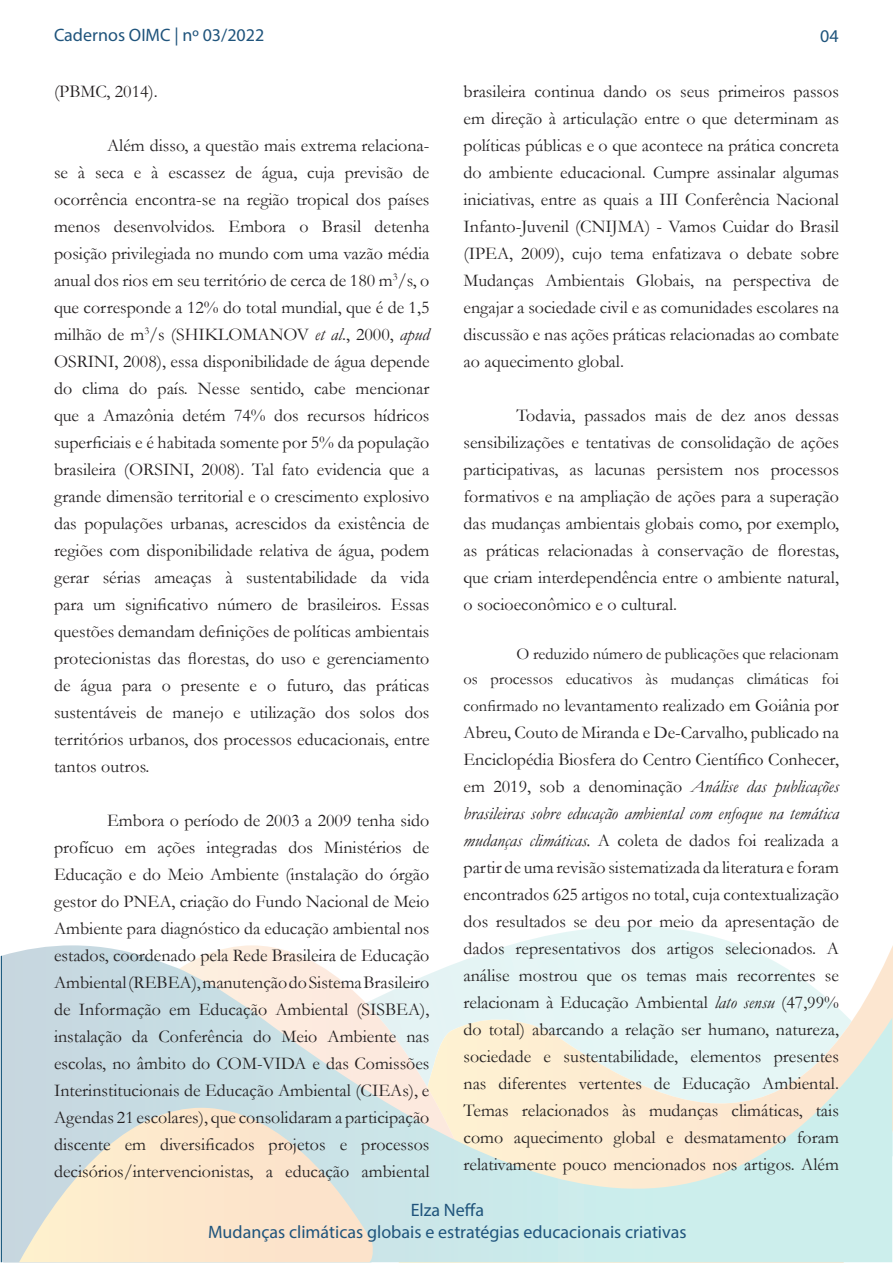
<style>
.page{position:relative;width:893px;height:1263px;background:#fff}
.page>*{position:absolute;margin:0;border:0;box-sizing:border-box;transform-origin:0 0}
.Normal__Web{font:18px/27px "Garamond";color:#231f20;text-align:justify}
.t1{font:18px/21.6px "Myriad Pro";color:#1f547c;text-align:center}
.t2{font:16.5px/24.8px "Garamond";color:#231f20;text-align:right}
.s1{font-style:italic}
.s2{font-size:16.5px}
</style>
<div class="page">
<svg style="left:2px;top:926px;width:890px;height:336px;background:#e3eae4"></svg>
<p class="t1" style="left:54px;top:24px;width:212px">Cadernos OIMC | nº 03/2022</p>
<p class="t1" style="left:820px;top:25px;width:20px">04</p>
<p class="Normal__Web" style="left:54px;top:77px;width:105px">(PBMC, 2014).</p>
<p class="Normal__Web" style="left:54px;top:131px;width:377px;text-indent:53px">Além disso, a questão mais extrema relaciona&shy;se à seca e à escassez de água, cuja previsão de ocorrência encontra-se na região tropical dos países menos desenvolvidos. Embora o Brasil detenha posição privilegiada no mundo com uma vazão média anual dos rios em seu território de cerca de 180 m<sup>3</sup>/s, o que corresponde a 12% do total mundial, que é de 1,5 milhão de m<sup>3</sup>/s (SHIKLOMANOV <span class="s1">et al</span>., 2000, <span class="s1">apud </span>OSRINI, 2008), essa disponibilidade de água depende do clima do país. Nesse sentido, cabe mencionar que a Amazônia detém 74% dos recursos hídricos superficiais e é habitada somente por 5% da população brasileira (ORSINI, 2008). Tal fato evidencia que a grande dimensão territorial e o crescimento explosivo das populações urbanas, acrescidos da existência de regiões com disponibilidade relativa de água, podem gerar sérias ameaças à sustentabilidade da vida para um significativo número de brasileiros. Essas questões demandam definições de políticas ambientais protecionistas das florestas, do uso e gerenciamento de água para o presente e o futuro, das práticas sustentáveis de manejo e utilização dos solos dos territórios urbanos, dos processos educacionais, entre tantos outros.</p>
<p class="Normal__Web" style="left:54px;top:806px;width:377px;text-indent:53px">Embora o período de 2003 a 2009 tenha sido profícuo em ações integradas dos Ministérios de Educação e do Meio Ambiente (instalação do órgão gestor do PNEA, criação do Fundo Nacional de Meio Ambiente para diagnóstico da educação ambiental nos estados, coordenado pela Rede Brasileira de Educação Ambiental (REBEA), manutenção do Sistema Brasileiro de Informação em Educação Ambiental (SISBEA), instalação da Conferência do Meio Ambiente nas escolas, no âmbito do COM-VIDA e das Comissões Interinstitucionais de Educação Ambiental (CIEAs), e Agendas 21 escolares), que consolidaram a participação discente em diversificados projetos e processos decisórios/intervencionistas, a educação ambiental</p>
<p class="Normal__Web" style="left:463px;top:77px;width:377px">brasileira continua dando os seus primeiros passos em direção à articulação entre o que determinam as políticas públicas e o que acontece na prática concreta do ambiente educacional. Cumpre assinalar algumas iniciativas, entre as quais a III Conferência Nacional Infanto-Juvenil (CNIJMA) - Vamos Cuidar do Brasil (IPEA, 2009), cujo tema enfatizava o debate sobre Mudanças Ambientais Globais, na perspectiva de engajar a sociedade civil e as comunidades escolares na discussão e nas ações práticas relacionadas ao combate ao aquecimento global.</p>
<p class="Normal__Web" style="left:463px;top:401px;width:377px;text-indent:53px">Todavia, passados mais de dez anos dessas sensibilizações e tentativas de consolidação de ações participativas, as lacunas persistem nos processos formativos e na ampliação de ações para a superação das mudanças ambientais globais como, por exemplo, as práticas relacionadas à conservação de florestas, que criam interdependência entre o ambiente natural, o socioeconômico e o cultural.</p>
<p class="t2" style="left:463px;top:641px;width:377px">O reduzido número de publicações que relacionam<br>os processos educativos às mudanças climáticas foi</p>
<p class="Normal__Web" style="left:463px;top:691px;width:377px"><span class="s2">confirmado n</span>o levantamento realizado em Goiânia por Abreu, Couto de Miranda e De-Carvalho, publicado na Enciclopédia Biosfera do Centro Científico Conhecer, em 2019, sob a denominação <span class="s1">Análise das publicações brasileiras sobre educação ambiental com enfoque na temática mudanças climáticas.</span> A coleta de dados foi realizada a partir de uma revisão sistematizada da literatura e foram encontrados 625 artigos no total, cuja contextualização dos resultados se deu por meio da apresentação de dados representativos dos artigos selecionados. A análise mostrou que os temas mais recorrentes se relacionam à Educação Ambiental <span class="s1">lato sensu</span> (47,99% do total) abarcando a relação ser humano, natureza, sociedade e sustentabilidade, elementos presentes nas diferentes vertentes de Educação Ambiental.<br>Temas relacionados às mudanças climáticas, tais como aquecimento global e desmatamento foram relativamente pouco mencionados nos artigos. Além</p>
<p class="t1" style="left:208px;top:1199px;width:480px">Elza Neffa<br>Mudanças climáticas globais e estratégias educacionais criativas</p>
</div>
